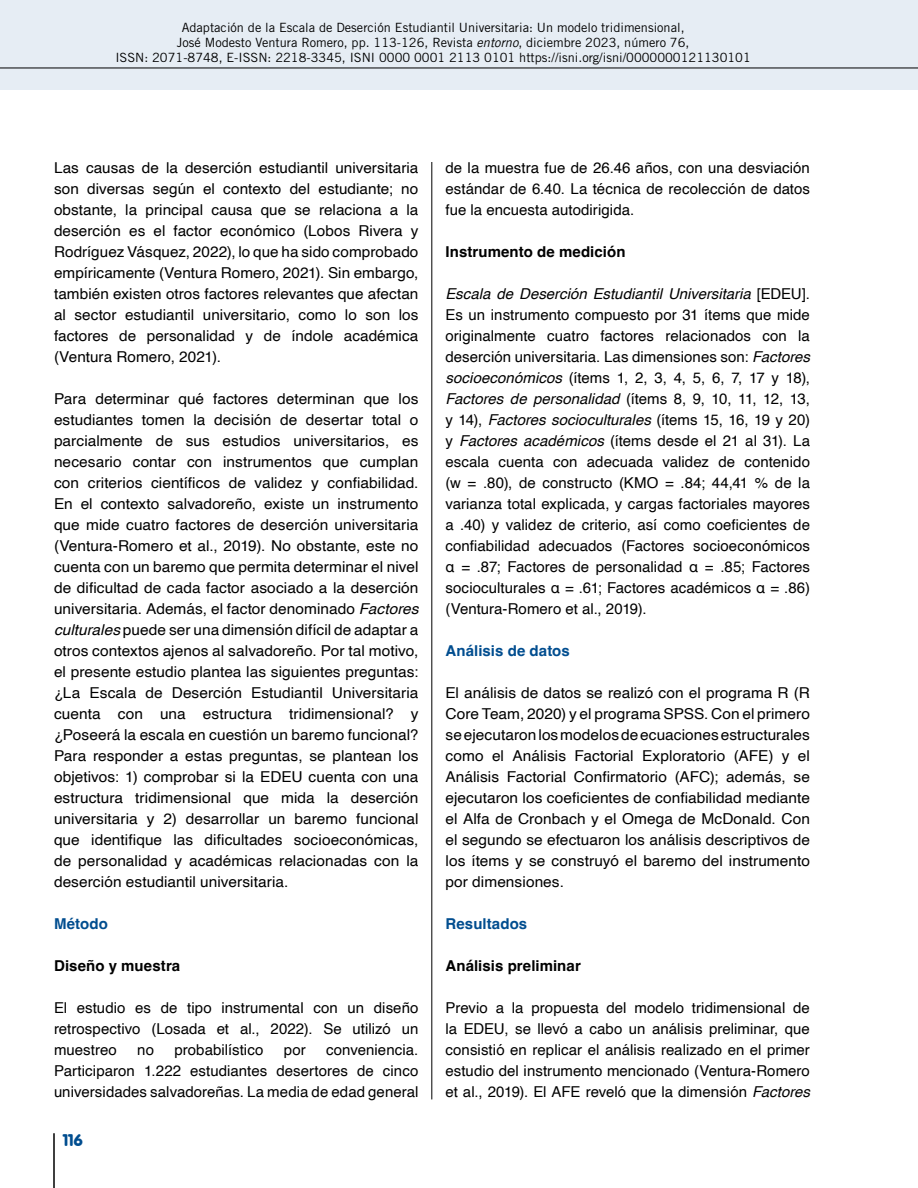
<style>
.page{position:relative;width:918px;height:1188px;background:#fff}
.page>*{position:absolute;margin:0;border:0;box-sizing:border-box;transform-origin:0 0}
.t1{font:900 16.5px "VAG Rounded";color:#004d8f}
.t2{font:15px/21px "Helvetica";letter-spacing:.005em;color:#000;text-align:justify}
.t3{font:700 15px "Helvetica";letter-spacing:.005em;color:#000}
.t4{font:700 15px "Helvetica";letter-spacing:.005em;color:#004d8f}
.t5{font:12.75px/15px "Trade Gothic";color:#000;text-align:center}
.s1{font-family:"Trade Gothic LT";font-style:italic}
.s2{font-style:italic}
</style>
<div class="page">
<div style="left:0;top:0;width:918px;height:89px;background:#e6edf4"></div>
<hr style="left:0;top:68px;width:918px;height:1px;background:#000">
<hr style="left:53px;top:1133px;width:2px;height:55px;background:#000">
<hr style="left:432px;top:162px;width:1px;height:937px;background:#000">
<p class="t5" style="left:115px;top:20px;width:637px">Adaptación de la Escala de Deserción Estudiantil Universitaria: Un modelo tridimensional,<br>José Modesto Ventura Romero, pp. 113-126, Revista <span class="s1">entorno</span>, diciembre 2023, número 76,<br>ISSN: 2071-8748, E-ISSN: 2218-3345, ISNI 0000 0001 2113 0101 https://isni.org/isni/0000000121130101</p>
<p class="t2" style="left:54px;top:158px;width:366px">Las causas de la deserción estudiantil universitaria son diversas según el contexto del estudiante; no obstante, la principal causa que se relaciona a la deserción es el factor económico (Lobos Rivera y Rodríguez Vásquez, 2022), lo que ha sido comprobado empíricamente (Ventura Romero, 2021). Sin embargo, también existen otros factores relevantes que afectan al sector estudiantil universitario, como lo son los factores de personalidad y de índole académica (Ventura Romero, 2021).</p>
<p class="t2" style="left:54px;top:389px;width:366px">Para determinar qué factores determinan que los estudiantes tomen la decisión de desertar total o parcialmente de sus estudios universitarios, es necesario contar con instrumentos que cumplan con criterios científicos de validez y confiabilidad.<br>En el contexto salvadoreño, existe un instrumento que mide cuatro factores de deserción universitaria (Ventura-Romero et al., 2019). No obstante, este no cuenta con un baremo que permita determinar el nivel de dificultad de cada factor asociado a la deserción universitaria. Además, el factor denominado <span class="s2">Factores culturales</span> puede ser una dimensión difícil de adaptar a otros contextos ajenos al salvadoreño. Por tal motivo, el presente estudio plantea las siguientes preguntas: ¿La Escala de Deserción Estudiantil Universitaria cuenta con una estructura tridimensional? y ¿Poseerá la escala en cuestión un baremo funcional?<br>Para responder a estas preguntas, se plantean los objetivos: 1) comprobar si la EDEU cuenta con una estructura tridimensional que mida la deserción universitaria y 2) desarrollar un baremo funcional que identifique las dificultades socioeconómicas, de personalidad y académicas relacionadas con la deserción estudiantil universitaria.</p>
<p class="t4" style="left:54px;top:915px;width:56px">Método</p>
<p class="t3" style="left:54px;top:957px;width:128px">Diseño y muestra</p>
<p class="t2" style="left:54px;top:998px;width:366px">El estudio es de tipo instrumental con un diseño retrospectivo (Losada et al., 2022). Se utilizó un muestreo</p>
<p class="t2" style="left:137px;top:1040px;width:18px">no</p>
<p class="t2" style="left:174px;top:1040px;width:91px">probabilístico</p>
<p class="t2" style="left:284px;top:1040px;width:23px">por</p>
<p class="t2" style="left:54px;top:1040px;width:366px;text-indent:272px">conveniencia.<br>Participaron 1.222 estudiantes desertores de cinco universidades salvadoreñas. La media de edad general</p>
<p class="t1" style="left:63px;top:1130px;width:21px">116</p>
<p class="t2" style="left:446px;top:158px;width:366px">de la muestra fue de 26.46 años, con una desviación estándar de 6.40. La técnica de recolección de datos fue la encuesta autodirigida.</p>
<p class="t3" style="left:446px;top:243px;width:182px">Instrumento de medición</p>
<p class="t2" style="left:445px;top:284px;width:366px"><span class="s2">Escala de Deserción Estudiantil Universitaria</span> [EDEU].<br>Es un instrumento compuesto por 31 ítems que mide originalmente cuatro factores relacionados con la deserción universitaria. Las dimensiones son: <span class="s2">Factores socioeconómicos</span> (ítems 1, 2, 3, 4, 5, 6, 7, 17 y 18), <span class="s2">Factores de personalidad</span> (ítems 8, 9, 10, 11, 12, 13, y 14), <span class="s2">Factores socioculturales</span> (ítems 15, 16, 19 y 20) y <span class="s2">Factores académicos</span> (ítems desde el 21 al 31). La escala cuenta con adecuada validez de contenido (w = .80), de constructo (KMO = .84; 44,41 % de la varianza total explicada, y cargas factoriales mayores a .40) y validez de criterio, así como coeficientes de confiabilidad adecuados (Factores socioeconómicos α = .87; Factores de personalidad α = .85; Factores socioculturales α = .61; Factores académicos α = .86) (Ventura-Romero et al., 2019).</p>
<p class="t4" style="left:446px;top:642px;width:126px">Análisis de datos</p>
<p class="t2" style="left:446px;top:683px;width:366px">El análisis de datos se realizó con el programa R (R Core Team, 2020) y el programa SPSS. Con el primero se ejecutaron los modelos de ecuaciones estructurales como el Análisis Factorial Exploratorio (AFE) y el Análisis Factorial Confirmatorio (AFC); además, se ejecutaron los coeficientes de confiabilidad mediante el Alfa de Cronbach y el Omega de McDonald. Con el segundo se efectuaron los análisis descriptivos de los ítems y se construyó el baremo del instrumento por dimensiones.</p>
<p class="t4" style="left:446px;top:915px;width:83px">Resultados</p>
<p class="t3" style="left:446px;top:957px;width:137px">Análisis preliminar</p>
<p class="t2" style="left:446px;top:998px;width:366px">Previo a la propuesta del modelo tridimensional de la EDEU, se llevó a cabo un análisis preliminar, que consistió en replicar el análisis realizado en el primer estudio del instrumento mencionado (Ventura-Romero et al., 2019). El AFE reveló que la dimensión <span class="s2">Factores</span></p>
</div>
